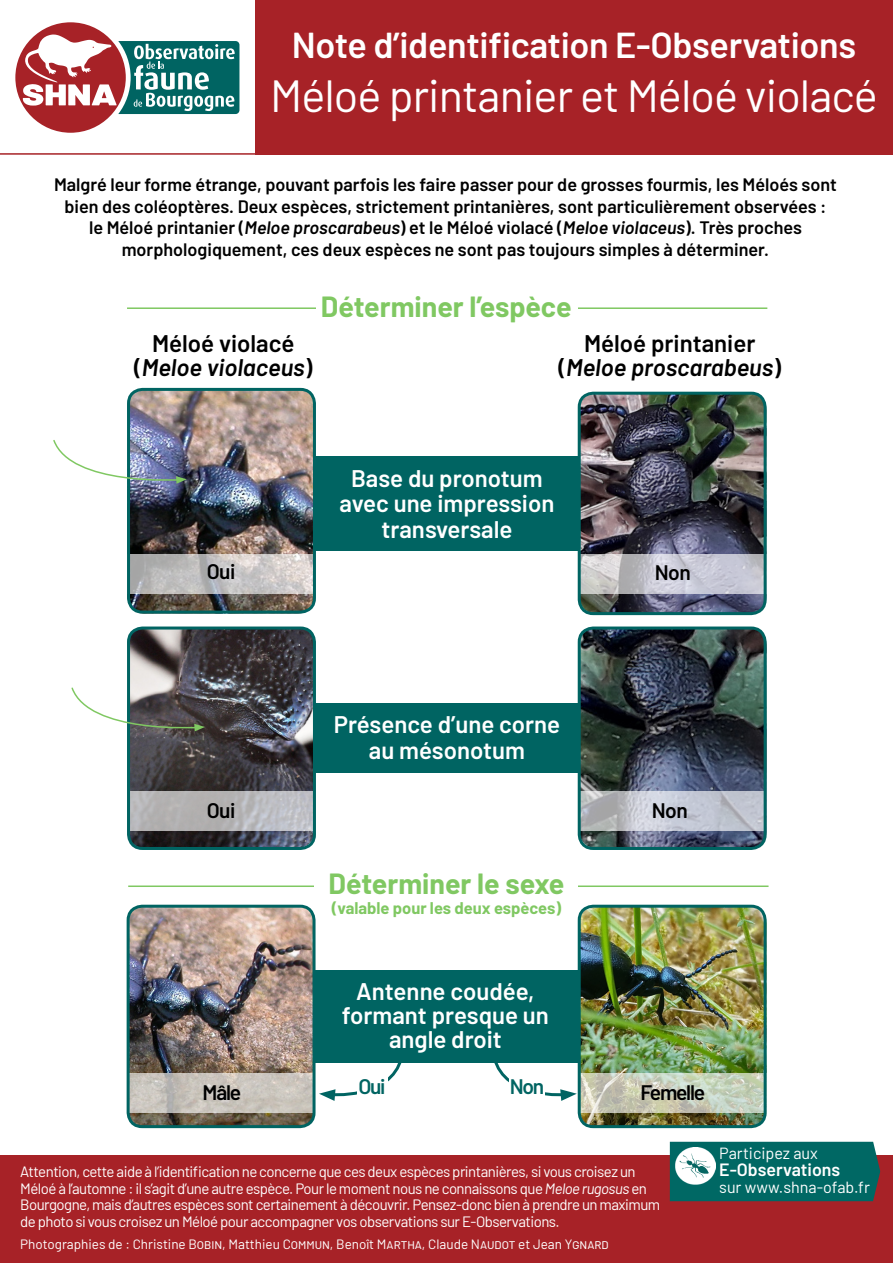
<style>
.page{position:relative;width:893px;height:1263px;background:#fff}
.page>*{position:absolute;margin:0;border:0;box-sizing:border-box;transform-origin:0 0}
.t1{font:45px "Barlow";letter-spacing:-.02em;color:#fff}
.t2{font:600 36px "Barlow";letter-spacing:-.01em;color:#fff}
.t3{font:700 28.5px "Barlow";color:#80c862}
.t4{font:600 24px/25.5px "Barlow";color:#fff;text-align:center}
.t5{font:italic 600 24px "Barlow";color:#000}
.t6{font:600 24px "Barlow";color:#000}
.t7{font:600 21px "Barlow";letter-spacing:-.06em;color:#000}
.t8{font:600 21px "Barlow";letter-spacing:-.06em;color:#006462}
.t9{font:600 18px/21.6px "Barlow";color:#000;text-align:center}
.t10{font:600 17.7px "Barlow";color:#fff}
.t11{font:700 16.5px "Barlow";color:#80c862}
.t12{font:16.2px "Barlow";color:#fff}
.t13{font:15px/16.5px "Barlow";letter-spacing:-.035em;color:#fff}
.t14{font:13.5px "Barlow";color:#fff}
.s1{font-style:italic}
.s2{font-style:normal}
</style>
<div class="page">
<hr style="left:128px;top:885px;width:640px;height:2px;background:#80c862">
<div style="left:315px;top:868px;width:263px;height:32px;background:#fff"></div>
<div style="left:0;top:1155px;width:893px;height:108px;background:#a72227"></div>
<div style="left:236px;top:970px;width:390px;height:93px;background:#006462"></div>
<div style="left:257px;top:703px;width:378px;height:69px;background:#006462"></div>
<div style="left:257px;top:456px;width:378px;height:94px;background:#006462"></div>
<div style="left:255px;top:0;width:638px;height:154px;background:#a72227"></div>
<div style="left:15px;top:22px;width:111px;height:111px;background:#a72227;border-radius:50%"></div>
<svg style="left:23px;top:34px;width:216px;height:80px"></svg>
<img style="left:128px;top:389px;width:184px;height:221px">
<img style="left:579px;top:393px;width:184px;height:221px">
<img style="left:131px;top:630px;width:184px;height:216px">
<img style="left:127px;top:906px;width:185px;height:221px">
<img style="left:579px;top:630px;width:184px;height:217px">
<img style="left:579px;top:906px;width:184px;height:221px">
<svg style="left:131px;top:554px;width:181px;height:39px;background:#c4c2c1"></svg>
<hr style="left:0;top:153px;width:893px;height:2px;background:#a72227">
<svg style="left:582px;top:554px;width:181px;height:39px;background:#c7c7d0"></svg>
<svg style="left:131px;top:792px;width:181px;height:39px;background:#b7b6b9"></svg>
<svg style="left:577px;top:792px;width:186px;height:39px;background:#c0c3cc"></svg>
<svg style="left:582px;top:1073px;width:181px;height:39px;background:#c8cdba"></svg>
<svg style="left:131px;top:1073px;width:181px;height:39px;background:#c8c3bc"></svg>
<div style="left:127px;top:388px;width:189px;height:226px;border:3px solid #006462;border-radius:14px"></div>
<div style="left:578px;top:392px;width:189px;height:223px;border:3px solid #006462;border-radius:14px"></div>
<div style="left:578px;top:626px;width:189px;height:224px;border:3px solid #006462;border-radius:14px"></div>
<div style="left:127px;top:626px;width:189px;height:224px;border:3px solid #006462;border-radius:14px"></div>
<div style="left:127px;top:905px;width:189px;height:223px;border:3px solid #006462;border-radius:14px"></div>
<div style="left:578px;top:905px;width:189px;height:223px;border:3px solid #006462;border-radius:14px"></div>
<div style="left:670px;top:1142px;width:210px;height:59px;background:#006864"></div>
<img style="left:676px;top:1147px;width:40px;height:37px">
<svg style="left:319px;top:1063px;width:83px;height:38px"></svg>
<div style="left:357px;top:1073px;width:30px;height:28px;background:#fff"></div>
<svg style="left:494px;top:1063px;width:83px;height:38px"></svg>
<div style="left:509px;top:1073px;width:35px;height:28px;background:#fff"></div>
<hr style="left:127px;top:307px;width:640px;height:2px;background:#80c862">
<div style="left:316px;top:285px;width:262px;height:45px;background:#fff"></div>
<img style="left:53px;top:439px;width:134px;height:47px">
<svg style="left:71px;top:686px;width:134px;height:48px"></svg>
<p class="t2" style="left:292px;top:19px;width:566px">Note d’identification E-Observations</p>
<p class="t1" style="left:270px;top:64px;width:609px">Méloé printanier et Méloé violacé</p>
<p class="t9" style="left:54px;top:172px;width:784px">Malgré leur forme étrange, pouvant parfois les faire passer pour de grosses fourmis, les Méloés sont bien des coléoptères. Deux espèces, strictement printanières, sont particulièrement observées :<br>le Méloé printanier (<span class="s1">Meloe proscarabeus</span>) et le Méloé violacé (<span class="s1">Meloe violaceus</span>). Très proches morphologiquement, ces deux espèces ne sont pas toujours simples à déterminer.</p>
<p class="t6" style="left:152px;top:326px;width:144px">Méloé violacé</p>
<p class="t5" style="left:134px;top:350px;width:180px"><span class="s2">(</span>Meloe violaceus<span class="s2">)</span></p>
<p class="t3" style="left:321px;top:285px;width:252px">Déterminer l’espèce</p>
<p class="t6" style="left:584px;top:326px;width:173px">Méloé printanier</p>
<p class="t5" style="left:558px;top:350px;width:224px"><span class="s2">(</span>Meloe proscarabeus<span class="s2">)</span></p>
<p class="t4" style="left:339px;top:463px;width:217px">Base du pronotum avec une impression transversale</p>
<p class="t7" style="left:207px;top:556px;width:30px">Oui</p>
<p class="t7" style="left:655px;top:557px;width:38px">Non</p>
<p class="t4" style="left:334px;top:710px;width:228px">Présence d’une corne au mésonotum</p>
<p class="t7" style="left:207px;top:795px;width:30px">Oui</p>
<p class="t7" style="left:652px;top:795px;width:38px">Non</p>
<p class="t3" style="left:329px;top:863px;width:237px">Déterminer le sexe</p>
<p class="t11" style="left:332px;top:896px;width:231px">(valable pour les deux espèces)</p>
<p class="t4" style="left:342px;top:977px;width:209px;line-height:24px">Antenne coudée, formant presque un angle droit</p>
<p class="t8" style="left:358px;top:1071px;width:29px">Oui</p>
<p class="t8" style="left:510px;top:1071px;width:36px">Non</p>
<p class="t7" style="left:203px;top:1076px;width:40px">Mâle</p>
<p class="t7" style="left:640px;top:1076px;width:66px">Femelle</p>
<p class="t13" style="left:20px;top:1162px;width:642px">Attention, cette aide à l’identification ne concerne que ces deux espèces printanières, si vous croisez un Méloé à l’automne : il s’agit d’une autre espèce. Pour le moment nous ne connaissons que <span class="s1">Meloe rugosus</span> en Bourgogne, mais d’autres espèces sont certainement à découvrir. Pensez-donc bien à prendre un maximum de photo si vous croisez un Méloé pour accompagner vos observations sur E-Observations.</p>
<p class="t14" style="left:20px;top:1235px;width:590px">Photographies de : Christine Bobin, Matthieu Commun, Benoît Martha, Claude Naudot et Jean Ygnard</p>
<p class="t12" style="left:719px;top:1141px;width:100px">Participez aux</p>
<p class="t10" style="left:719px;top:1157px;width:123px">E-Observations</p>
<p class="t12" style="left:719px;top:1175px;width:152px">sur www.shna-ofab.fr</p>
</div>
